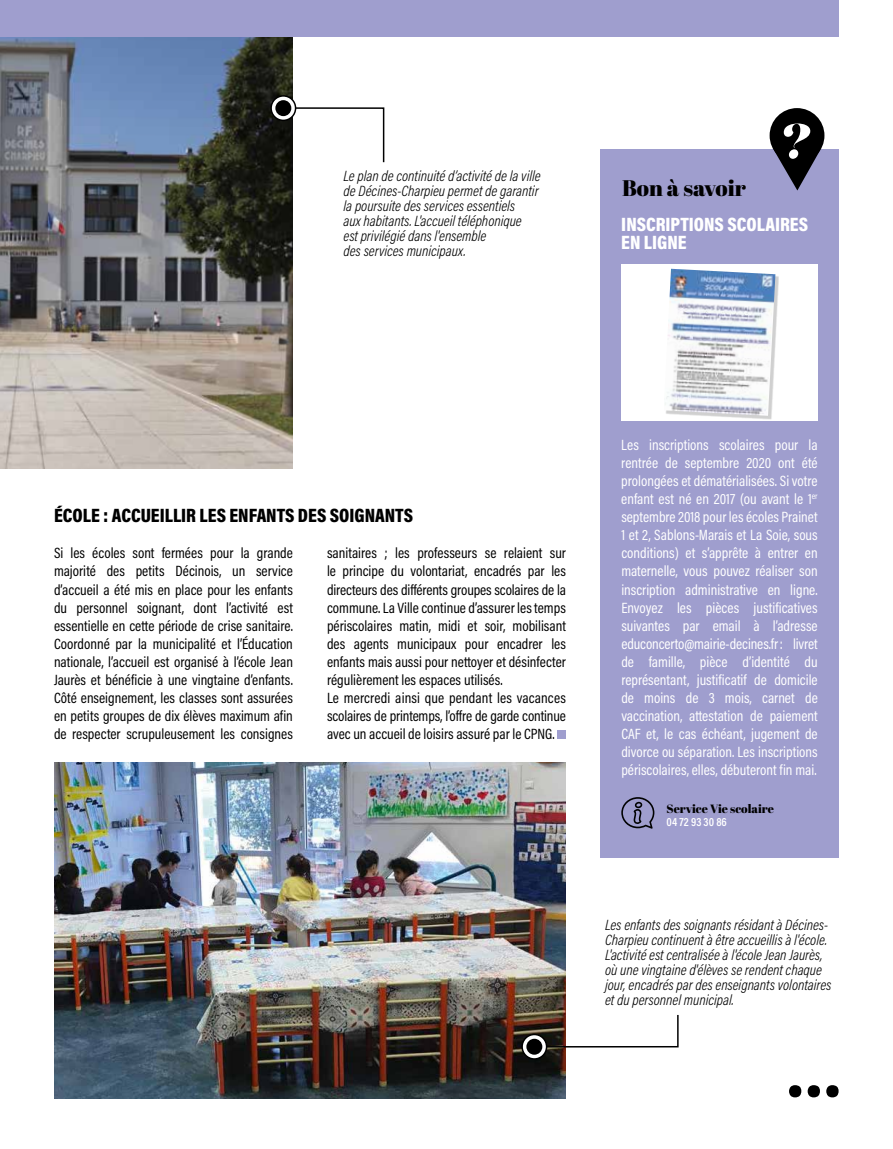
<style>
.page{position:relative;width:893px;height:1149px;background:#fff}
.page>*{position:absolute;margin:0;border:0;box-sizing:border-box;transform-origin:0 0}
.t1{font:22.5px "Abril Fatface";color:#000}
.t2{font:900 19.5px "Acumin Pro Cond";color:#000}
.t3{font:900 19.5px/18px "Acumin Pro Cond";color:#fff}
.t4{font:15px/18px "Acumin Pro Cond";color:#000;text-align:justify}
.t5{font:15px/18px "Acumin Pro Cond";color:#fff;text-align:justify}
.t6{font:italic 300 15px/15px "Acumin Pro Cond";color:#000}
.t7{font:12px "Abril Fatface";color:#000}
.t8{font:600 12px "Acumin Pro Cond";letter-spacing:.005em;color:#fff}
</style>
<div class="page">
<img style="left:0;top:36px;width:293px;height:432px">
<div style="left:0;top:0;width:839px;height:36px;background:#9f9ece"></div>
<svg style="left:789px;top:1085px;width:50px;height:11px"></svg>
<svg style="left:284px;top:106px;width:101px;height:58px"></svg>
<svg style="left:271px;top:96px;width:25px;height:24px"></svg>
<div style="left:270px;top:95px;width:26px;height:26px;border:2px solid #000;border-radius:50%"></div>
<div style="left:275px;top:100px;width:16px;height:16px;background:#000;border-radius:50%"></div>
<div style="left:557px;top:729px;width:9px;height:9px;background:#9f9ece"></div>
<img style="left:54px;top:762px;width:512px;height:336px">
<svg style="left:535px;top:1013px;width:144px;height:34px"></svg>
<svg style="left:522px;top:1034px;width:25px;height:24px"></svg>
<div style="left:521px;top:1033px;width:26px;height:26px;border:2px solid #000;border-radius:50%"></div>
<div style="left:526px;top:1038px;width:16px;height:16px;background:#000;border-radius:50%"></div>
<div style="left:600px;top:149px;width:238px;height:708px;background:#9f9ece"></div>
<svg style="left:621px;top:797px;width:33px;height:31px"></svg>
<div style="left:770px;top:108px;width:54px;height:55px;background:#000;border-radius:50%"></div>
<svg style="left:773px;top:123px;width:48px;height:67px"></svg>
<div style="left:621px;top:264px;width:197px;height:156px;background:#fff"></div>
<div style="left:666px;top:271px;width:113px;height:148px;background:#000;opacity:.19"></div>
<img style="left:665px;top:269px;width:110px;height:146px">
<p class="t6" style="left:344px;top:168px;width:199px">Le plan de continuité d’activité de la ville de Décines-Charpieu permet de garantir la poursuite des services essentiels<br>aux habitants. L'accueil téléphonique<br>est privilégié dans l'ensemble<br>des services municipaux.</p>
<h1 class="t1" style="left:622px;top:172px;width:125px">Bon à savoir</h1>
<h2 class="t3" style="left:621px;top:214px;width:189px">INSCRIPTIONS SCOLAIRES<br>EN LIGNE</h2>
<h2 class="t2" style="left:54px;top:503px;width:361px">ÉCOLE : ACCUEILLIR LES ENFANTS DES SOIGNANTS</h2>
<p class="t4" style="left:54px;top:544px;width:240px">Si les écoles sont fermées pour la grande majorité des petits Décinois, un service d’accueil a été mis en place pour les enfants du personnel soignant, dont l’activité est essentielle en cette période de crise sanitaire.<br>Coordonné par la municipalité et l’Éducation nationale, l’accueil est organisé à l’école Jean Jaurès et bénéficie à une vingtaine d’enfants.<br>Côté enseignement, les classes sont assurées en petits groupes de dix élèves maximum afin de respecter scrupuleusement les consignes</p>
<p class="t4" style="left:327px;top:544px;width:240px;text-align:left">sanitaires ; les professeurs se relaient sur le principe du volontariat, encadrés par les directeurs des différents groupes scolaires de la commune. La Ville continue d’assurer les temps périscolaires matin, midi et soir, mobilisant des agents municipaux pour encadrer les enfants mais aussi pour nettoyer et désinfecter régulièrement les espaces utilisés.<br>Le mercredi ainsi que pendant les vacances scolaires de printemps, l’offre de garde continue avec un accueil de loisirs assuré par le CPNG.</p>
<p class="t5" style="left:621px;top:436px;width:198px">Les inscriptions scolaires pour la rentrée de septembre 2020 ont été prolongées et dématérialisées. Si votre enfant est né en 2017 (ou avant le 1<sup>er </sup>septembre 2018 pour les écoles Prainet 1 et 2, Sablons-Marais et La Soie, sous conditions) et s’apprête à entrer en maternelle, vous pouvez réaliser son inscription administrative en ligne.<br>Envoyez les pièces justificatives suivantes par email à l’adresse educoncerto@mairie-decines.fr: livret de famille, pièce d’identité du représentant, justificatif de domicile de moins de 3 mois, carnet de vaccination, attestation de paiement CAF et, le cas échéant, jugement de divorce ou séparation. Les inscriptions périscolaires, elles, débuteront fin mai.</p>
<p class="t7" style="left:667px;top:799px;width:109px">Service Vie scolaire</p>
<p class="t8" style="left:667px;top:814px;width:62px">04 72 93 30 86</p>
<p class="t6" style="left:605px;top:916px;width:228px">Les enfants des soignants résidant à Décines-Charpieu continuent à être accueillis à l'école.<br>L'activité est centralisée à l'école Jean Jaurès, où une vingtaine d'élèves se rendent chaque jour, encadrés par des enseignants volontaires et du personnel municipal.</p>
</div>
